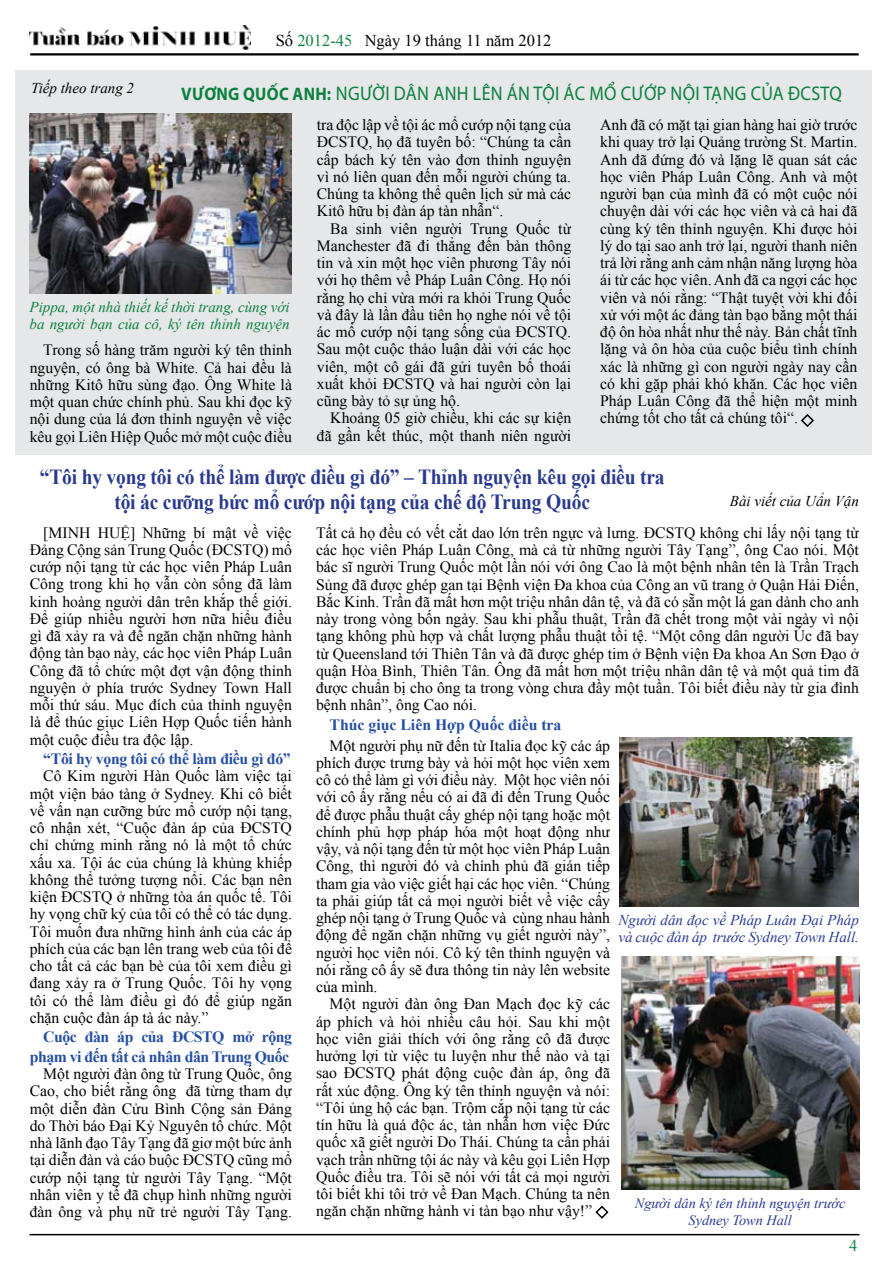
<style>
.page{position:relative;width:893px;height:1263px;background:#fff}
.page>*{position:absolute;margin:0;border:0;box-sizing:border-box;transform-origin:0 0}
.t1{font:700 21.45px/25.5px "Times New Roman";letter-spacing:-.01em;color:#2a3990;text-align:center;scale:.91 1}
.t2{font:19.8px "Myriad Pro";letter-spacing:.02em;color:#0b8140;scale:.91 1}
.t3{font:16.5px "Times New Roman";color:#000}
.t4{font:16.5px "Times New Roman";color:#0f8240}
.t5{font:15.75px/17.2px "Times New Roman";color:#000;text-align:justify}
.t6{font:700 15.75px/19.5px "Times New Roman";letter-spacing:-.025em;color:#254ea2;text-align:right}
.t7{font:700 15.75px "Times New Roman";color:#254ea2}
.t8{font:italic 15px/16.5px "Times New Roman";color:#0b8140}
.t9{font:italic 15px/16.5px "Times New Roman";color:#2a3990}
.t10{font:italic 15px "Times New Roman";color:#000}
.t11{font:italic 14.25px/16.5px "Times New Roman";color:#2a3990;text-align:center}
.s1{color:#0f8240}
.s2{font-weight:700;font-size:18.15px}
</style>
<div class="page">
<hr style="left:29px;top:1234px;width:830px;height:1px;background:#000">
<div style="left:16px;top:71px;width:856px;height:384px;background:#e6e7e8"></div>
<hr style="left:30px;top:53px;width:829px;height:3px;background:#000">
<img style="left:30px;top:26px;width:220px;height:24px">
<svg style="left:595px;top:1205px;width:14px;height:14px"></svg>
<svg style="left:801px;top:414px;width:13px;height:13px"></svg>
<img style="left:622px;top:957px;width:237px;height:233px">
<img style="left:619px;top:737px;width:240px;height:169px">
<img style="left:30px;top:113px;width:261px;height:180px">
<p class="t3" style="left:276px;top:30px;width:277px">Số <span class="s1">2012-45</span> Ngày 19 tháng 11 năm 2012</p>
<p class="t10" style="left:31px;top:77px;width:104px">Tiếp theo trang 2</p>
<p class="t2" style="left:181px;top:81px;width:727px"><span class="s2">VƯƠNG QUỐC ANH:</span> NGƯỜI DÂN ANH LÊN ÁN TỘI ÁC MỔ CƯỚP NỘI TẠNG CỦA ĐCSTQ</p>
<p class="t8" style="left:29px;top:299px;width:262px">Pippa, một nhà thiết kế thời trang, cùng với ba người bạn của cô, ký tên thỉnh nguyện</p>
<p class="t5" style="left:30px;top:341px;width:264px;text-indent:13px">Trong số hàng trăm người ký tên thỉnh nguyện, có ông bà White. Cả hai đều là những Kitô hữu sùng đạo. Ông White là một quan chức chính phủ. Sau khi đọc kỹ nội dung của lá đơn thỉnh nguyện về việc kêu gọi Liên Hiệp Quốc mở một cuộc điều</p>
<p class="t5" style="left:317px;top:116px;width:256px">tra độc lập về tội ác mổ cướp nội tạng của ĐCSTQ, họ đã tuyên bố: “Chúng ta cần cấp bách ký tên vào đơn thỉnh nguyện vì nó liên quan đến mỗi người chúng ta.<br>Chúng ta không thể quên lịch sử mà các Kitô hữu bị đàn áp tàn nhẫn“.</p>
<p class="t5" style="left:317px;top:220px;width:256px;text-indent:13px">Ba sinh viên người Trung Quốc từ Manchester đã đi thẳng đến bàn thông tin và xin một học viên phương Tây nói với họ thêm về Pháp Luân Công. Họ nói rằng họ chỉ vừa mới ra khỏi Trung Quốc và đây là lần đầu tiên họ nghe nói về tội ác mổ cướp nội tạng sống của ĐCSTQ.<br>Sau một cuộc thảo luận dài với các học viên, một cô gái đã gửi tuyên bố thoái xuất khỏi ĐCSTQ và hai người còn lại cũng bày tỏ sự ủng hộ.</p>
<p class="t5" style="left:317px;top:409px;width:256px;text-align:right">Khoảng 05 giờ chiều, khi các sự kiện đã gần kết thúc, một thanh niên người</p>
<p class="t5" style="left:600px;top:116px;width:259px">Anh đã có mặt tại gian hàng hai giờ trước khi quay trở lại Quảng trường St. Martin.<br>Anh đã đứng đó và lặng lẽ quan sát các học viên Pháp Luân Công. Anh và một người bạn của mình đã có một cuộc nói chuyện dài với các học viên và cả hai đã cùng ký tên thỉnh nguyện. Khi được hỏi lý do tại sao anh trở lại, người thanh niên trả lời rằng anh cảm nhận năng lượng hòa ái từ các học viên. Anh đã ca ngợi các học viên và nói rằng: “Thật tuyệt vời khi đối xử với một ác đảng tàn bạo bằng một thái độ ôn hòa nhất như thế này. Bản chất tĩnh lặng và ôn hòa của cuộc biểu tình chính xác là những gì con người ngày nay cần có khi gặp phải khó khăn. Các học viên Pháp Luân Công đã thể hiện một minh chứng tốt cho tất cả chúng tôi“.</p>
<h1 class="t1" style="left:40px;top:463px;width:688px">“Tôi hy vọng tôi có thể làm được điều gì đó” – Thỉnh nguyện kêu gọi điều tra tội ác cưỡng bức mổ cướp nội tạng của chế độ Trung Quốc</h1>
<p class="t10" style="left:730px;top:490px;width:131px">Bài viết của Uẩn Vận</p>
<p class="t5" style="left:30px;top:524px;width:264px;text-indent:13px">[MINH HUỆ] Những bí mật về việc Đảng Cộng sản Trung Quốc (ĐCSTQ) mổ cướp nội tạng từ các học viên Pháp Luân Công trong khi họ vẫn còn sống đã làm kinh hoàng người dân trên khắp thế giới.<br>Để giúp nhiều người hơn nữa hiểu điều gì đã xảy ra và để ngăn chặn những hành động tàn bạo này, các học viên Pháp Luân Công đã tổ chức một đợt vận động thỉnh nguyện ở phía trước Sydney Town Hall mỗi thứ sáu. Mục đích của thỉnh nguyện là để thúc giục Liên Hợp Quốc tiến hành một cuộc điều tra độc lập.</p>
<p class="t6" style="left:43px;top:749px;width:249px">“Tôi hy vọng tôi có thể làm điều gì đó”</p>
<p class="t5" style="left:30px;top:767px;width:264px;text-indent:13px">Cô Kim người Hàn Quốc làm việc tại một viện bảo tàng ở Sydney. Khi cô biết về vấn nạn cưỡng bức mổ cướp nội tạng, cô nhận xét, “Cuộc đàn áp của ĐCSTQ chỉ chứng minh rằng nó là một tổ chức xấu xa. Tội ác của chúng là khủng khiếp không thể tưởng tượng nổi. Các bạn nên kiện ĐCSTQ ở những tòa án quốc tế. Tôi hy vọng chữ ký của tôi có thể có tác dụng.<br>Tôi muốn đưa những hình ảnh của các áp phích của các bạn lên trang web của tôi để cho tất cả các bạn bè của tôi xem điều gì đang xảy ra ở Trung Quốc. Tôi hy vọng tôi có thể làm điều gì đó để giúp ngăn chặn cuộc đàn áp tà ác này.”</p>
<p class="t6" style="left:30px;top:1027px;width:264px">Cuộc đàn áp của ĐCSTQ mở rộng phạm vi đến tất cả nhân dân Trung Quốc</p>
<p class="t5" style="left:30px;top:1065px;width:264px;text-indent:13px">Một người đàn ông từ Trung Quốc, ông Cao, cho biết rằng ông đã từng tham dự một diễn đàn Cửu Bình Cộng sản Đảng do Thời báo Đại Kỷ Nguyên tổ chức. Một nhà lãnh đạo Tây Tạng đã giơ một bức ảnh tại diễn đàn và cáo buộc ĐCSTQ cũng mổ cướp nội tạng từ người Tây Tạng. “Một nhân viên y tế đã chụp hình những người đàn ông và phụ nữ trẻ người Tây Tạng.</p>
<p class="t5" style="left:316px;top:524px;width:544px">Tất cả họ đều có vết cắt dao lớn trên ngực và lưng. ĐCSTQ không chỉ lấy nội tạng từ các học viên Pháp Luân Công, mà cả từ những người Tây Tạng”, ông Cao nói. Một bác sĩ người Trung Quốc một lần nói với ông Cao là một bệnh nhân tên là Trần Trạch Sủng đã được ghép gan tại Bệnh viện Đa khoa của Công an vũ trang ở Quận Hải Điến, Bắc Kinh. Trần đã mất hơn một triệu nhân dân tệ, và đã có sẵn một lá gan dành cho anh này trong vòng bốn ngày. Sau khi phẫu thuật, Trần đã chết trong một vài ngày vì nội tạng không phù hợp và chất lượng phẫu thuật tồi tệ. “Một công dân người Úc đã bay từ Queensland tới Thiên Tân và đã được ghép tim ở Bệnh viện Đa khoa An Sơn Đạo ở quận Hòa Bình, Thiên Tân. Ông đã mất hơn một triệu nhân dân tệ và một quả tim đã được chuẩn bị cho ông ta trong vòng chưa đầy một tuần. Tôi biết điều này từ gia đình bệnh nhân”, ông Cao nói.</p>
<p class="t7" style="left:330px;top:713px;width:233px">Thúc giục Liên Hợp Quốc điều tra</p>
<p class="t5" style="left:316px;top:737px;width:296px;text-indent:13px">Một người phụ nữ đến từ Italia đọc kỹ các áp phích được trưng bày và hỏi một học viên xem cô có thể làm gì với điều này. Một học viên nói với cô ấy rằng nếu có ai đã đi đến Trung Quốc để được phẫu thuật cấy ghép nội tạng hoặc một chính phủ hợp pháp hóa một hoạt động như vậy, và nội tạng đến từ một học viên Pháp Luân Công, thì người đó và chính phủ đã gián tiếp tham gia vào việc giết hại các học viên. “Chúng ta phải giúp tất cả mọi người biết về việc cấy ghép nội tạng ở Trung Quốc và cùng nhau hành động để ngăn chặn những vụ giết người này”, người học viên nói. Cô ký tên thỉnh nguyện và nói rằng cô ấy sẽ đưa thông tin này lên website của mình.</p>
<p class="t5" style="left:316px;top:995px;width:296px;text-indent:13px">Một người đàn ông Đan Mạch đọc kỹ các áp phích và hỏi nhiều câu hỏi. Sau khi một học viên giải thích với ông rằng cô đã được hưởng lợi từ việc tu luyện như thế nào và tại sao ĐCSTQ phát động cuộc đàn áp, ông đã rất xúc động. Ông ký tên thỉnh nguyện và nói: “Tôi ủng hộ các bạn. Trộm cắp nội tạng từ các tín hữu là quá độc ác, tàn nhẫn hơn việc Đức quốc xã giết người Do Thái. Chúng ta cần phải vạch trần những tội ác này và kêu gọi Liên Hợp Quốc điều tra. Tôi sẽ nói với tất cả mọi người tôi biết khi tôi trở về Đan Mạch. Chúng ta nên ngăn chặn những hành vi tàn bạo như vậy!”</p>
<p class="t9" style="left:619px;top:911px;width:242px">Người dân đọc về Pháp Luân Đại Pháp và cuộc đàn áp trước Sydney Town Hall.</p>
<p class="t11" style="left:635px;top:1195px;width:212px">Người dân ký tên thỉnh nguyện trước<br>Sydney Town Hall</p>
<p class="t4" style="left:849px;top:1234px;width:10px">4</p>
</div>
